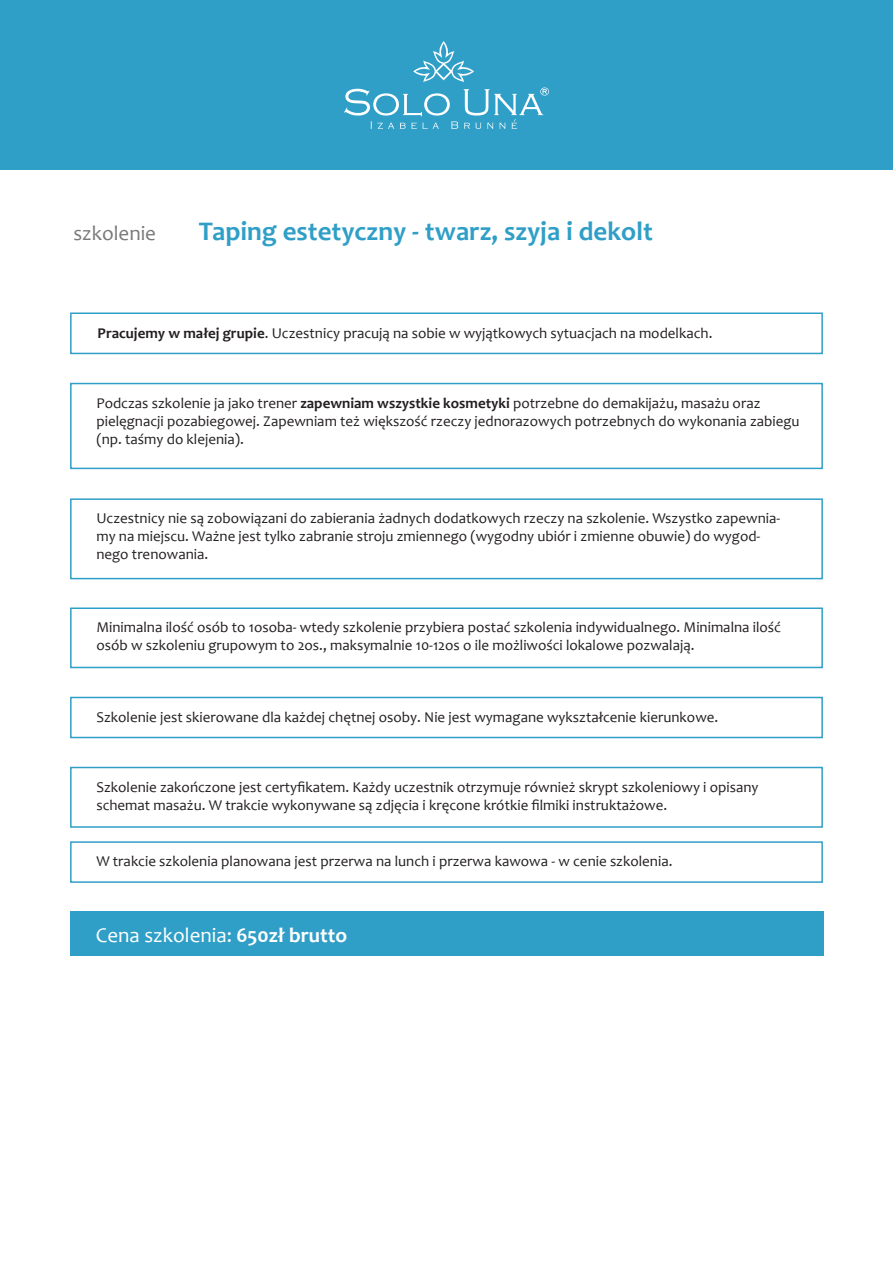
<style>
.page{position:relative;width:893px;height:1263px;background:#fff}
.page>*{position:absolute;margin:0;border:0;box-sizing:border-box;transform-origin:0 0}
.t1{font:700 27px "Candara";color:#309fc7}
.t2{font:21px "Candara";color:#fff}
.t3{font:21px "Candara";color:#797978}
.t4{font:15px/18px "Candara";color:#231f20}
.s1{font-weight:700}
</style>
<div class="page">
<div style="left:0;top:0;width:893px;height:170px;background:#309fc7"></div>
<svg style="left:413px;top:41px;width:61px;height:41px"></svg>
<svg style="left:344px;top:88px;width:205px;height:41px"></svg>
<div style="left:70px;top:607px;width:753px;height:61px;border:2px solid #309fc7"></div>
<div style="left:70px;top:697px;width:753px;height:41px;border:2px solid #309fc7"></div>
<div style="left:70px;top:767px;width:753px;height:61px;border:2px solid #309fc7"></div>
<div style="left:70px;top:841px;width:753px;height:42px;border:2px solid #309fc7"></div>
<div style="left:70px;top:911px;width:753px;height:45px;background:#309fc7"></div>
<div style="left:70px;top:498px;width:753px;height:81px;border:2px solid #309fc7"></div>
<div style="left:70px;top:312px;width:753px;height:42px;border:2px solid #309fc7"></div>
<div style="left:70px;top:383px;width:753px;height:86px;border:2px solid #309fc7"></div>
<h2 class="t3" style="left:73px;top:220px;width:84px">szkolenie</h2>
<h1 class="t1" style="left:199px;top:214px;width:456px">Taping estetyczny - twarz, szyja i dekolt</h1>
<p class="t4" style="left:98px;top:324px;width:616px"><span class="s1">Pracujemy w małej grupie</span>. Uczestnicy pracują na sobie w wyjątkowych sytuacjach na modelkach.</p>
<p class="t4" style="left:96px;top:394px;width:705px">Podczas szkolenie ja jako trener <span class="s1">zapewniam wszystkie kosmetyki</span> potrzebne do demakijażu, masażu oraz pielęgnacji pozabiegowej. Zapewniam też większość rzeczy jednorazowych potrzebnych do wykonania zabiegu (np. taśmy do klejenia).</p>
<p class="t4" style="left:96px;top:509px;width:685px">Uczestnicy nie są zobowiązani do zabierania żadnych dodatkowych rzeczy na szkolenie. Wszystko zapewnia&shy;my na miejscu. Ważne jest tylko zabranie stroju zmiennego (wygodny ubiór i zmienne obuwie) do wygod&shy;nego trenowania.</p>
<p class="t4" style="left:96px;top:618px;width:686px">Minimalna ilość osób to 1osoba- wtedy szkolenie przybiera postać szkolenia indywidualnego. Minimalna ilość osób w szkoleniu grupowym to 2os., maksymalnie 10-12os o ile możliwości lokalowe pozwalają.</p>
<p class="t4" style="left:96px;top:708px;width:623px">Szkolenie jest skierowane dla każdej chętnej osoby. Nie jest wymagane wykształcenie kierunkowe.</p>
<p class="t4" style="left:96px;top:778px;width:664px">Szkolenie zakończone jest certyfikatem. Każdy uczestnik otrzymuje również skrypt szkoleniowy i opisany schemat masażu. W trakcie wykonywane są zdjęcia i kręcone krótkie filmiki instruktażowe.</p>
<p class="t4" style="left:96px;top:852px;width:578px">W trakcie szkolenia planowana jest przerwa na lunch i przerwa kawowa - w cenie szkolenia.</p>
<h2 class="t2" style="left:96px;top:922px;width:253px">Cena szkolenia: <span class="s1">650zł brutto</span></h2>
</div>
